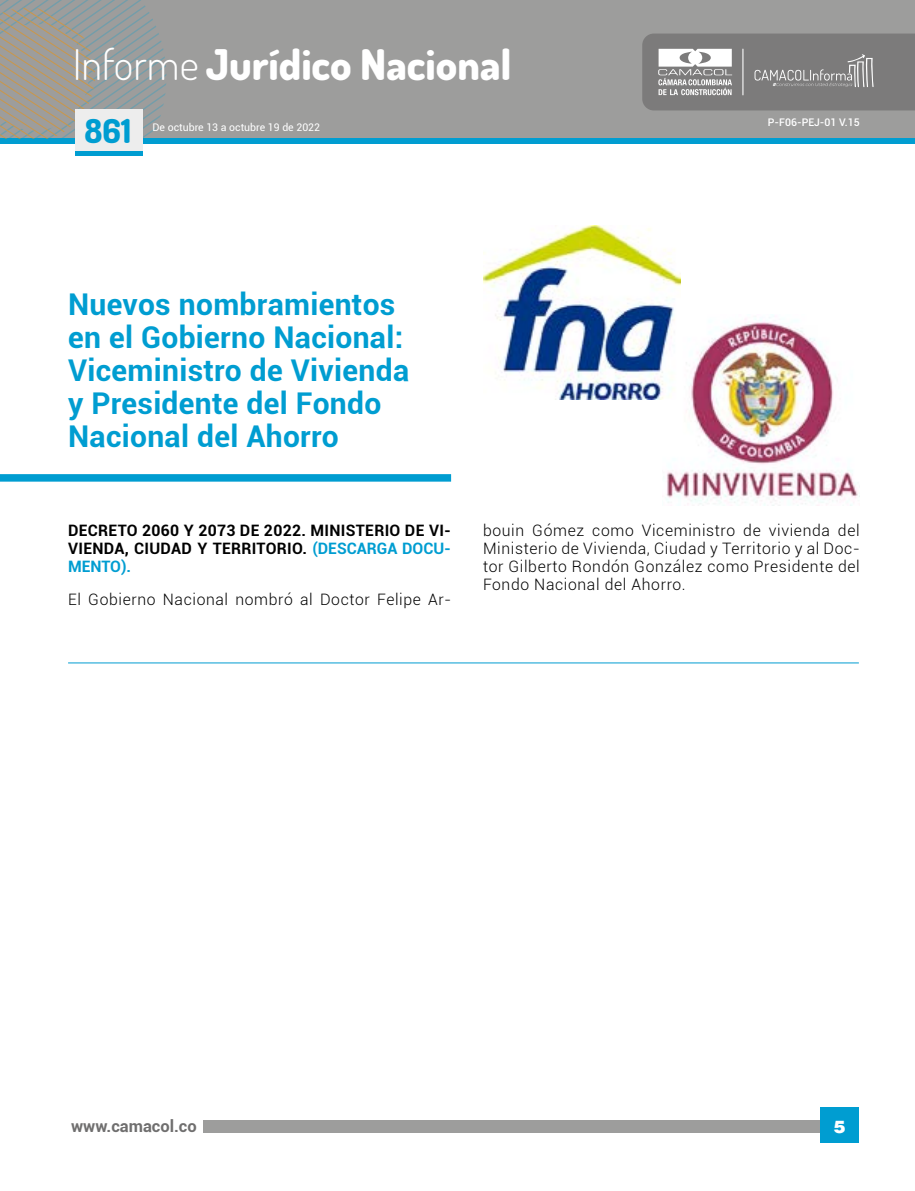
<style>
.page{position:relative;width:915px;height:1191px;background:#fff}
.page>*{position:absolute;margin:0;border:0;box-sizing:border-box;transform-origin:0 0}
.t1{font:800 42.3px "Dosis";color:#fff}
.t2{font:800 33px "Dosis";color:#009dd1}
.t3{font:700 30px/33px "Roboto";letter-spacing:.01em;color:#009dd1}
.t4{font:900 19.5px "Helvetica";color:#fff}
.t5{font:700 16.5px "Roboto";color:#706f6f}
.t6{font:300 15.75px/18px "Roboto";letter-spacing:.04em;color:#000;text-align:justify}
.t7{font:700 15.75px/18px "Roboto";letter-spacing:.02em;color:#000;text-align:justify}
.t8{font:10.5px "Roboto";color:#fff}
.t9{font:500 10.5px "Roboto";color:#fff}
.s1{font-weight:300}
.s2{color:#009dd1}
</style>
<div class="page">
<div style="left:819px;top:1107px;width:39px;height:36px;background:#009dd1"></div>
<div style="left:0;top:0;width:914px;height:138px;background:#9d9d9c"></div>
<div style="left:0;top:138px;width:914px;height:6px;background:#009dd1"></div>
<svg style="left:0;top:0;width:167px;height:138px"></svg>
<svg style="left:642px;top:34px;width:272px;height:76px;background:#8a8989"></svg>
<hr style="left:742px;top:49px;width:1px;height:46px;background:#fff">
<div style="left:75px;top:151px;width:67px;height:5px;background:#009dd1"></div>
<div style="left:75px;top:110px;width:67px;height:41px;background:#ededed"></div>
<div style="left:203px;top:1120px;width:616px;height:12px;background:#9d9d9c"></div>
<hr style="left:68px;top:662px;width:790px;height:1px;background:#009dd1">
<div style="left:0;top:474px;width:451px;height:7px;background:#009dd1"></div>
<img style="left:666px;top:314px;width:192px;height:192px">
<img style="left:483px;top:225px;width:197px;height:175px">
<h1 class="t1" style="left:73px;top:38px;width:440px"><span class="s1">Informe</span> Jurídico Nacional</h1>
<h2 class="t2" style="left:85px;top:110px;width:48px">861</h2>
<p class="t8" style="left:152px;top:120px;width:169px">De octubre 13 a octubre 19 de 2022</p>
<h3 class="t3" style="left:68px;top:286px;width:342px">Nuevos nombramientos en el Gobierno Nacional:<br>Viceministro de Vivienda y Presidente del Fondo<br>Nacional del Ahorro</h3>
<p class="t9" style="left:767px;top:115px;width:93px">P-F06-PEJ-01 V.15</p>
<p class="t7" style="left:68px;top:521px;width:384px">DECRETO 2060 Y 2073 DE 2022. MINISTERIO DE VI-VIENDA, CIUDAD Y TERRITORIO. <span class="s2">(DESCARGA DOCU-MENTO).</span></p>
<p class="t6" style="left:68px;top:590px;width:384px">El Gobierno Nacional nombró al Doctor Felipe Ar-</p>
<p class="t6" style="left:483px;top:521px;width:378px">bouin Gómez como Viceministro de vivienda del Ministerio de Vivienda, Ciudad y Territorio y al Doc&shy;tor Gilberto Rondón González como Presidente del Fondo Nacional del Ahorro.</p>
<p class="t5" style="left:71px;top:1114px;width:127px">www.camacol.co</p>
<p class="t4" style="left:833px;top:1119px;width:13px">5</p>
</div>
